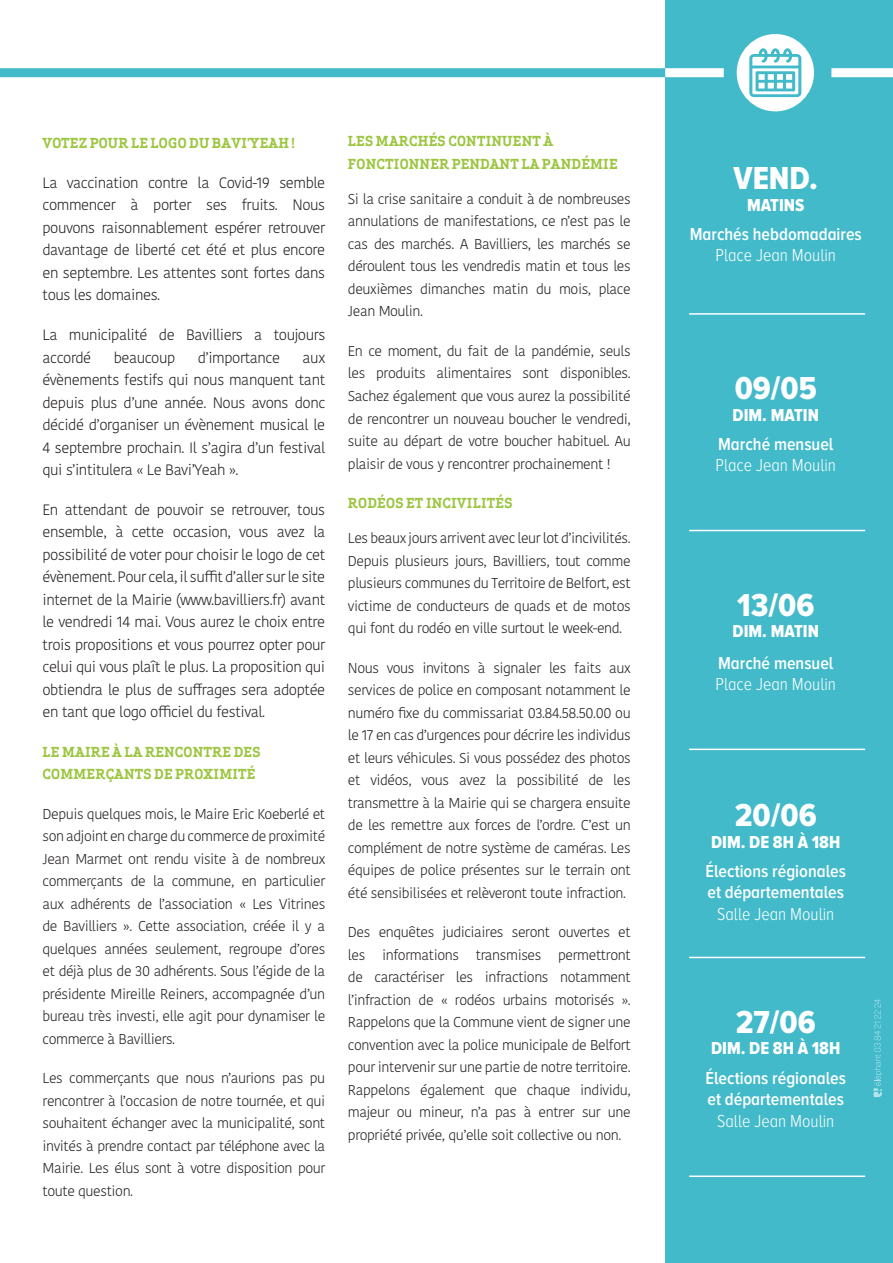
<style>
.page{position:relative;width:893px;height:1263px;background:#fff}
.page>*{position:absolute;margin:0;border:0;box-sizing:border-box;transform-origin:0 0}
.t1{font:33px "Proxima Nova A Cond Extrabld";color:#fff}
.t2{font:600 18px/21.6px "Proxima Nova A Cond";color:#fff}
.t3{font:300 18px "Proxima Nova A Cond";color:#fff}
.t4{font:18px "Proxima Nova A Cond Extrabld";color:#fff}
.t5{font:300 15px/22.5px "Kohinoor Bangla";letter-spacing:-.03em;color:#231f20;text-align:justify}
.t6{font:300 14.25px/22.5px "Kohinoor Bangla";letter-spacing:-.03em;color:#231f20;text-align:justify}
.t7{font:700 13.5px/22.5px "Apex Serif";letter-spacing:.02em;color:#9cc540}
</style>
<div class="page">
<div style="left:665px;top:0;width:228px;height:1263px;background:#42baca"></div>
<div style="left:0;top:68px;width:893px;height:9px;background:#42baca"></div>
<div style="left:737px;top:34px;width:77px;height:77px;background:#fff;border-radius:50%"></div>
<div style="left:665px;top:68px;width:59px;height:9px;background:#fff"></div>
<div style="left:831px;top:68px;width:62px;height:9px;background:#fff"></div>
<svg style="left:749px;top:48px;width:52px;height:49px"></svg>
<svg style="left:874px;top:999px;width:8px;height:98px"></svg>
<hr style="left:689px;top:313px;width:176px;height:2px;background:#fff">
<hr style="left:689px;top:530px;width:176px;height:1px;background:#fff">
<hr style="left:689px;top:957px;width:176px;height:1px;background:#fff">
<hr style="left:689px;top:749px;width:176px;height:1px;background:#fff">
<hr style="left:689px;top:1175px;width:176px;height:2px;background:#fff">
<p class="t7" style="left:43px;top:132px;width:254px">VOTEZ POUR LE LOGO DU BAVI’YEAH !</p>
<p class="t5" style="left:43px;top:171px;width:284px">La vaccination contre la Covid-19 semble commencer à porter ses fruits. Nous pouvons raisonnablement espérer retrouver davantage de liberté cet été et plus encore en septembre. Les attentes sont fortes dans tous les domaines.</p>
<p class="t5" style="left:43px;top:323px;width:284px">La municipalité de Bavilliers a toujours accordé</p>
<p class="t5" style="left:114px;top:346px;width:63px">beaucoup</p>
<p class="t5" style="left:198px;top:346px;width:84px">d’importance</p>
<p class="t5" style="left:43px;top:346px;width:284px;text-indent:260px">aux évènements festifs qui nous manquent tant depuis plus d’une année. Nous avons donc décidé d’organiser un évènement musical le 4 septembre prochain. Il s’agira d’un festival qui s’intitulera « Le Bavi’Yeah ».</p>
<p class="t5" style="left:43px;top:498px;width:284px">En attendant de pouvoir se retrouver, tous ensemble, à cette occasion, vous avez la possibilité de voter pour choisir le logo de cet évènement. Pour cela, il suffit d’aller sur le site internet de la Mairie (www.bavilliers.fr) avant le vendredi 14 mai. Vous aurez le choix entre trois propositions et vous pourrez opter pour celui qui vous plaît le plus. La proposition qui obtiendra le plus de suffrages sera adoptée en tant que logo officiel du festival.</p>
<p class="t7" style="left:43px;top:740px;width:220px">LE MAIRE À LA RENCONTRE DES<br>COMMERÇANTS DE PROXIMITÉ</p>
<p class="t6" style="left:43px;top:802px;width:284px">Depuis quelques mois, le Maire Eric Koeberlé et son adjoint en charge du commerce de proximité Jean Marmet ont rendu visite à de nombreux commerçants de la commune, en particulier aux adhérents de l’association « Les Vitrines de Bavilliers ». Cette association, créée il y a quelques années seulement, regroupe d’ores et déjà plus de 30 adhérents. Sous l’égide de la présidente Mireille Reiners, accompagnée d’un bureau très investi, elle agit pour dynamiser le commerce à Bavilliers.</p>
<p class="t6" style="left:43px;top:1067px;width:284px">Les commerçants que nous n’aurions pas pu rencontrer à l’occasion de notre tournée, et qui souhaitent échanger avec la municipalité, sont invités à prendre contact par téléphone avec la Mairie. Les élus sont à votre disposition pour toute question.</p>
<p class="t7" style="left:348px;top:130px;width:271px">LES MARCHÉS CONTINUENT À<br>FONCTIONNER PENDANT LA PANDÉMIE</p>
<p class="t6" style="left:348px;top:188px;width:284px">Si la crise sanitaire a conduit à de nombreuses annulations de manifestations, ce n’est pas le cas des marchés. A Bavilliers, les marchés se déroulent tous les vendredis matin et tous les deuxièmes dimanches matin du mois, place Jean Moulin.</p>
<p class="t6" style="left:348px;top:340px;width:284px">En ce moment, du fait de la pandémie, seuls les produits alimentaires sont disponibles.<br>Sachez également que vous aurez la possibilité de rencontrer un nouveau boucher le vendredi, suite au départ de votre boucher habituel. Au plaisir de vous y rencontrer prochainement !</p>
<p class="t7" style="left:348px;top:492px;width:166px">RODÉOS ET INCIVILITÉS</p>
<p class="t6" style="left:348px;top:527px;width:284px">Les beaux jours arrivent avec leur lot d’incivilités.<br>Depuis plusieurs jours, Bavilliers, tout comme plusieurs communes du Territoire de Belfort, est victime de conducteurs de quads et de motos qui font du rodéo en ville surtout le week-end.</p>
<p class="t6" style="left:348px;top:656px;width:284px">Nous vous invitons à signaler les faits aux services de police en composant notamment le numéro fixe du commissariat 03.84.58.50.00 ou le 17 en cas d’urgences pour décrire les individus et leurs véhicules. Si vous possédez des photos et vidéos, vous avez la possibilité de les transmettre à la Mairie qui se chargera ensuite de les remettre aux forces de l’ordre. C’est un complément de notre système de caméras. Les équipes de police présentes sur le terrain ont été sensibilisées et relèveront toute infraction.</p>
<p class="t6" style="left:348px;top:921px;width:284px">Des enquêtes judiciaires seront ouvertes et les informations transmises permettront de caractériser les infractions notamment l’infraction de « rodéos urbains motorisés ».<br>Rappelons que la Commune vient de signer une convention avec la police municipale de Belfort pour intervenir sur une partie de notre territoire.<br>Rappelons également que chaque individu, majeur ou mineur, n’a pas à entrer sur une propriété privée, qu’elle soit collective ou non.</p>
<h1 class="t1" style="left:734px;top:160px;width:86px">VEND.</h1>
<p class="t4" style="left:747px;top:195px;width:59px">MATINS</p>
<p class="t2" style="left:690px;top:223px;width:174px">Marchés hebdomadaires</p>
<p class="t3" style="left:716px;top:245px;width:122px">Place Jean Moulin</p>
<h1 class="t1" style="left:735px;top:369px;width:84px">09/05</h1>
<p class="t4" style="left:733px;top:404px;width:88px">DIM. MATIN</p>
<p class="t2" style="left:718px;top:433px;width:117px">Marché mensuel</p>
<p class="t3" style="left:716px;top:456px;width:122px">Place Jean Moulin</p>
<h1 class="t1" style="left:737px;top:586px;width:79px">13/06</h1>
<p class="t4" style="left:733px;top:621px;width:88px">DIM. MATIN</p>
<p class="t2" style="left:718px;top:652px;width:117px">Marché mensuel</p>
<p class="t3" style="left:716px;top:675px;width:122px">Place Jean Moulin</p>
<h1 class="t1" style="left:735px;top:796px;width:83px">20/06</h1>
<p class="t4" style="left:711px;top:831px;width:131px">DIM. DE 8H À 18H</p>
<p class="t2" style="left:705px;top:860px;width:142px">Élections régionales et départementales</p>
<p class="t3" style="left:717px;top:904px;width:119px">Salle Jean Moulin</p>
<h1 class="t1" style="left:736px;top:1003px;width:82px">27/06</h1>
<p class="t4" style="left:711px;top:1038px;width:131px">DIM. DE 8H À 18H</p>
<p class="t2" style="left:705px;top:1067px;width:142px">Élections régionales et départementales</p>
<p class="t3" style="left:717px;top:1111px;width:119px">Salle Jean Moulin</p>
</div>
